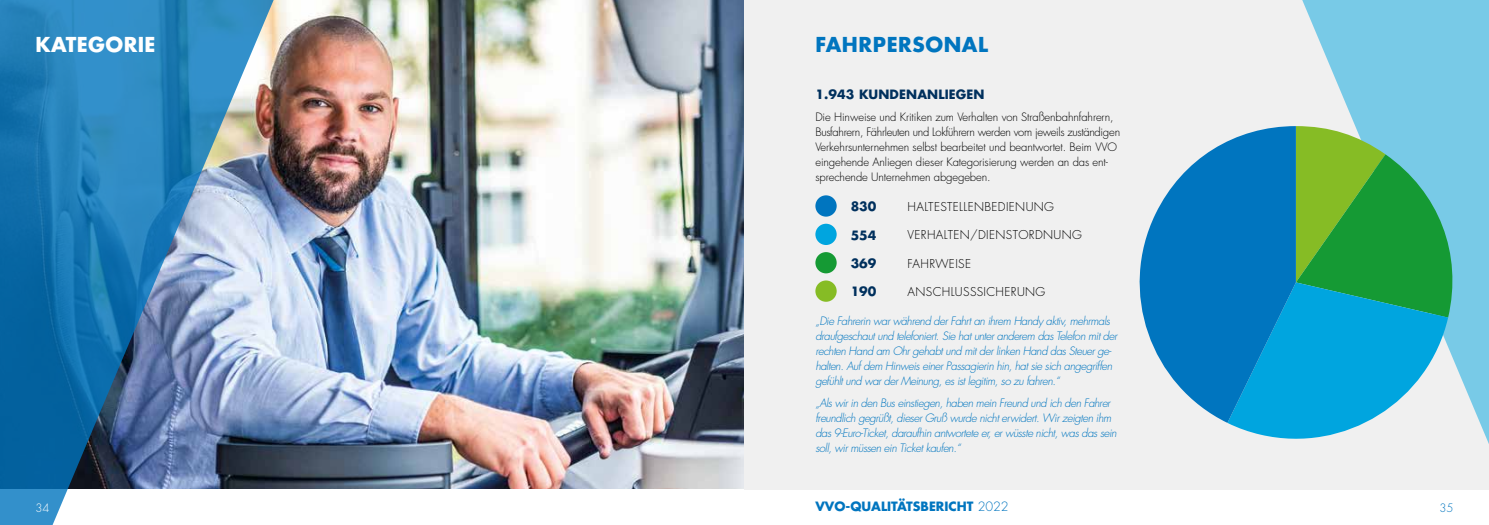
<style>
.page{position:relative;width:1489px;height:525px;background:#fff}
.page>*{position:absolute;margin:0;border:0;box-sizing:border-box;transform-origin:0 0}
.t1{font:700 20px "Futura Std";letter-spacing:.03em;color:#0075bf}
.t2{font:700 20px "Futura Std";letter-spacing:.02em;color:#fff}
.t3{font:700 12.5px "Futura Std";letter-spacing:.01em;color:#00305d}
.t4{font:700 12.5px "Futura Std";color:#0075bf}
.t5{font:300 11.88px "Futura Std";letter-spacing:.03em;color:#000}
.t6{font:italic 300 11.25px/15px "Futura Std";letter-spacing:-.04em;color:#0075bf}
.t7{font:300 11.25px/15px "Futura Std";letter-spacing:-.01em;color:#000}
.t8{font:300 11.25px "Futura Std";color:#0075bf}
.t9{font:300 11.25px "Futura Std";color:#fff}
.s1{font-weight:300}
</style>
<div class="page">
<img style="left:278px;top:0;width:466px;height:489px">
<img style="left:0;top:0;width:278px;height:524px">
<div style="left:744px;top:0;width:744px;height:489px;background:#f0f0f0"></div>
<svg style="left:1302px;top:0;width:186px;height:442px;fill:#78cae7"></svg>
<div style="left:815px;top:195px;width:21px;height:21px;background:#0075bf;border-radius:50%"></div>
<div style="left:815px;top:223px;width:21px;height:22px;background:#00a5df;border-radius:50%"></div>
<div style="left:815px;top:252px;width:21px;height:21px;background:#159a34;border-radius:50%"></div>
<div style="left:815px;top:280px;width:21px;height:21px;background:#86bc25;border-radius:50%"></div>
<svg style="left:1295px;top:126px;width:167px;height:191px;background:#50b060"></svg>
<svg style="left:1227px;top:282px;width:220px;height:160px;fill:#00a5df"></svg>
<svg style="left:1139px;top:126px;width:156px;height:296px;fill:#0075bf"></svg>
<h1 class="t2" style="left:35px;top:31px;width:122px">KATEGORIE</h1>
<h1 class="t1" style="left:815px;top:31px;width:174px">FAHRPERSONAL</h1>
<p class="t9" style="left:35px;top:500px;width:16px">34</p>
<p class="t3" style="left:815px;top:86px;width:171px">1.943 KUNDENANLIEGEN</p>
<p class="t7" style="left:815px;top:110px;width:306px">Die Hinweise und Kritiken zum Verhalten von Straßenbahnfahrern, Busfahrern, Fährleuten und Lokführern werden vom jeweils zuständigen Verkehrsunternehmen selbst bearbeitet und beantwortet. Beim VVO eingehende Anliegen dieser Kategorisierung werden an das ent&shy;sprechende Unternehmen abgegeben.</p>
<p class="t3" style="left:850px;top:198px;width:27px">830</p>
<p class="t5" style="left:907px;top:199px;width:148px">HALTESTELLENBEDIENUNG</p>
<p class="t3" style="left:850px;top:226px;width:27px">554</p>
<p class="t5" style="left:907px;top:227px;width:176px">VERHALTEN/DIENSTORDNUNG</p>
<p class="t3" style="left:850px;top:255px;width:27px">369</p>
<p class="t5" style="left:907px;top:256px;width:65px">FAHRWEISE</p>
<p class="t3" style="left:850px;top:283px;width:27px">190</p>
<p class="t5" style="left:907px;top:284px;width:139px">ANSCHLUSSSICHERUNG</p>
<p class="t6" style="left:815px;top:314px;width:303px">„Die Fahrerin war während der Fahrt an ihrem Handy aktiv, mehrmals draufgeschaut und telefoniert. Sie hat unter anderem das Telefon mit der rechten Hand am Ohr gehabt und mit der linken Hand das Steuer ge&shy;halten. Auf dem Hinweis einer Passagierin hin, hat sie sich angegriffen gefühlt und war der Meinung, es ist legitim, so zu fahren.“</p>
<p class="t6" style="left:815px;top:396px;width:303px">„Als wir in den Bus einstiegen, haben mein Freund und ich den Fahrer freundlich gegrüßt, dieser Gruß wurde nicht erwidert. Wir zeigten ihm das 9-Euro-Ticket, daraufhin antwortete er, er wüsste nicht, was das sein soll, wir müssen ein Ticket kaufen.“</p>
<p class="t4" style="left:815px;top:498px;width:195px">VVO-QUALITÄTSBERICHT <span class="s1">2022</span></p>
<p class="t8" style="left:1439px;top:500px;width:16px">35</p>
</div>
